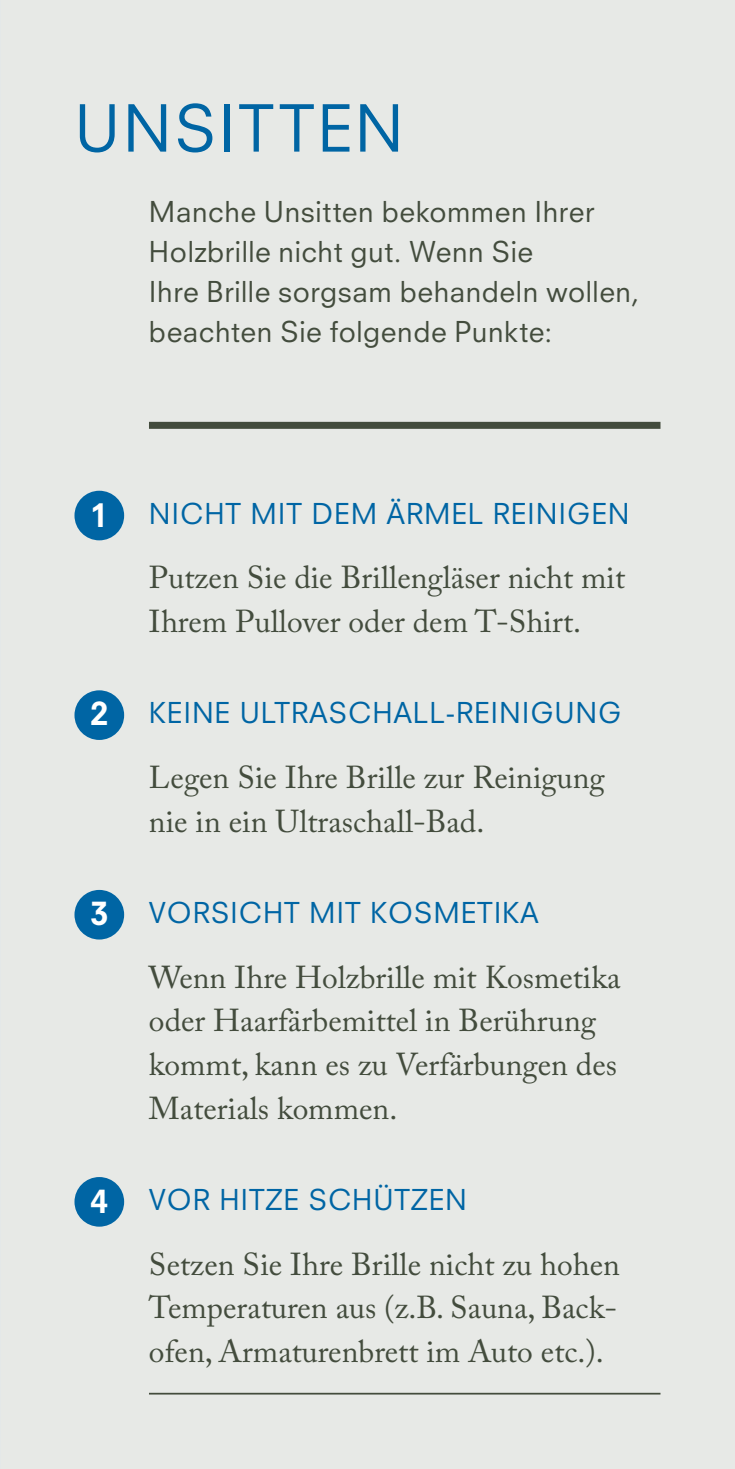
<style>
.page{position:relative;width:735px;height:1469px;background:#fff}
.page>*{position:absolute;margin:0;border:0;box-sizing:border-box;transform-origin:0 0}
._03_Titel{font:63px "Neuzeit SLT Std";letter-spacing:.04em;color:#0065a4}
._05_GS{font:31.5px/43.8px "Adobe Caslon Pro";color:#434c3d}
.t1{font:800 31.5px "Neuzeit SLT Std";color:#fff}
._03_Lead{font:28px/40.2px "Neuzeit SLT Std";letter-spacing:.02em;color:#434c3d}
._04_UT{font:28px "Neuzeit SLT Std";letter-spacing:.03em;color:#0065a4}
</style>
<div class="page">
<div style="left:0;top:0;width:734px;height:1468px;background:#e7e9e6"></div>
<div style="left:74px;top:491px;width:50px;height:49px;background:#0065a4;border-radius:50%"></div>
<div style="left:74px;top:690px;width:50px;height:50px;background:#0065a4;border-radius:50%"></div>
<div style="left:74px;top:890px;width:50px;height:49px;background:#0065a4;border-radius:50%"></div>
<div style="left:74px;top:1177px;width:50px;height:49px;background:#0065a4;border-radius:50%"></div>
<hr style="left:149px;top:1392px;width:511px;height:2px;background:#434c3d">
<div style="left:149px;top:422px;width:511px;height:7px;background:#434c3d"></div>
<p class="_03_Titel" style="left:74px;top:90px;width:330px">UNSITTEN</p>
<p class="_03_Lead" style="left:149px;top:191px;width:491px">Manche Unsitten bekommen Ihrer Holzbrille nicht gut. Wenn Sie<br>Ihre Brille sorgsam behandeln wollen, beachten Sie folgende Punkte:</p>
<p class="t1" style="left:90px;top:496px;width:19px">1</p>
<p class="_04_UT" style="left:149px;top:496px;width:482px">NICHT MIT DEM ÄRMEL REINIGEN</p>
<p class="_05_GS" style="left:149px;top:555px;width:477px">Putzen Sie die Brillengläser nicht mit<br>Ihrem Pullover oder dem T-Shirt.</p>
<p class="t1" style="left:90px;top:694px;width:19px">2</p>
<p class="_04_UT" style="left:149px;top:695px;width:474px">KEINE ULTRASCHALL-REINIGUNG</p>
<p class="_05_GS" style="left:149px;top:755px;width:457px">Legen Sie Ihre Brille zur Reinigung nie in ein Ultraschall-Bad.</p>
<p class="t1" style="left:90px;top:894px;width:19px">3</p>
<p class="_04_UT" style="left:149px;top:895px;width:391px">VORSICHT MIT KOSMETIKA</p>
<p class="_05_GS" style="left:149px;top:954px;width:473px">Wenn Ihre Holzbrille mit Kosmetika oder Haarfärbemittel in Berührung kommt, kann es zu Verfärbungen des<br>Materials kommen.</p>
<p class="t1" style="left:90px;top:1181px;width:19px">4</p>
<p class="_04_UT" style="left:149px;top:1182px;width:319px">VOR HITZE SCHÜTZEN</p>
<p class="_05_GS" style="left:149px;top:1241px;width:472px;text-align:justify">Setzen Sie Ihre Brille nicht zu hohen Temperaturen aus (z.B. Sauna, Back&shy;ofen, Armaturenbrett im Auto etc.).</p>
</div>
